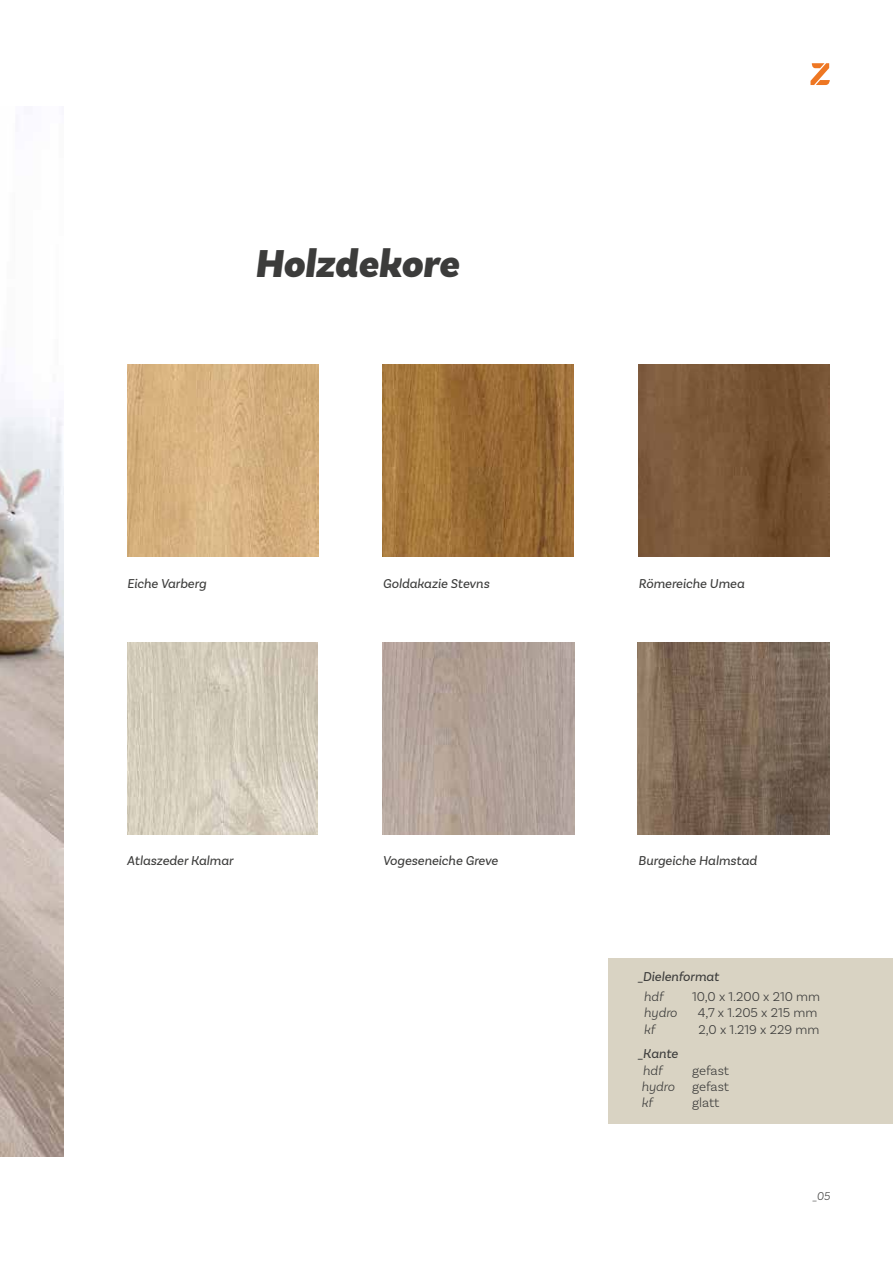
<style>
.page{position:relative;width:893px;height:1263px;background:#fff}
.page>*{position:absolute;margin:0;border:0;box-sizing:border-box;transform-origin:0 0}
.t1{font:italic 900 40.8px "Basic Sans";color:#3c3c3b}
.t2{font:italic 13.5px "Basic Sans";color:#3c3c3b}
.t3{font:300 13.5px "Basic Sans";color:#3c3c3b}
.t4{font:italic 300 13.5px "Basic Sans";color:#3c3c3b}
.t5{font:italic 300 12px "Basic Sans";color:#4a4a49}
</style>
<div class="page">
<div style="left:608px;top:958px;width:285px;height:166px;background:#d9d3c3"></div>
<img style="left:0;top:374px;width:63px;height:783px">
<img style="left:127px;top:365px;width:192px;height:192px">
<img style="left:127px;top:643px;width:191px;height:191px">
<img style="left:383px;top:643px;width:191px;height:191px">
<img style="left:638px;top:365px;width:192px;height:192px">
<img style="left:382px;top:365px;width:192px;height:192px">
<img style="left:638px;top:643px;width:191px;height:191px">
<svg style="left:810px;top:63px;width:20px;height:22px"></svg>
<h1 class="t1" style="left:255px;top:239px;width:206px">Holzdekore</h1>
<p class="t2" style="left:127px;top:575px;width:81px">Eiche Varberg</p>
<p class="t2" style="left:383px;top:575px;width:108px">Goldakazie Stevns</p>
<p class="t2" style="left:638px;top:575px;width:108px">Römereiche Umea</p>
<p class="t2" style="left:127px;top:853px;width:108px">Atlaszeder Kalmar</p>
<p class="t2" style="left:383px;top:853px;width:117px">Vogeseneiche Greve</p>
<p class="t2" style="left:638px;top:853px;width:120px">Burgeiche Halmstad</p>
<p class="t2" style="left:638px;top:968px;width:83px">_Dielenformat</p>
<p class="t4" style="left:644px;top:989px;width:21px">hdf</p>
<p class="t3" style="left:692px;top:989px;width:130px">10,0 x 1.200 x 210 mm</p>
<p class="t4" style="left:644px;top:1005px;width:35px">hydro</p>
<p class="t3" style="left:698px;top:1005px;width:121px">4,7 x 1.205 x 215 mm</p>
<p class="t4" style="left:644px;top:1021px;width:13px">kf</p>
<p class="t3" style="left:699px;top:1021px;width:122px">2,0 x 1.219 x 229 mm</p>
<p class="t2" style="left:638px;top:1046px;width:41px">_Kante</p>
<p class="t4" style="left:643px;top:1062px;width:21px">hdf</p>
<p class="t3" style="left:692px;top:1062px;width:38px">gefast</p>
<p class="t4" style="left:641px;top:1078px;width:35px">hydro</p>
<p class="t3" style="left:692px;top:1078px;width:38px">gefast</p>
<p class="t4" style="left:641px;top:1094px;width:13px">kf</p>
<p class="t3" style="left:692px;top:1094px;width:29px">glatt</p>
<p class="t5" style="left:813px;top:1188px;width:19px">_05</p>
</div>
